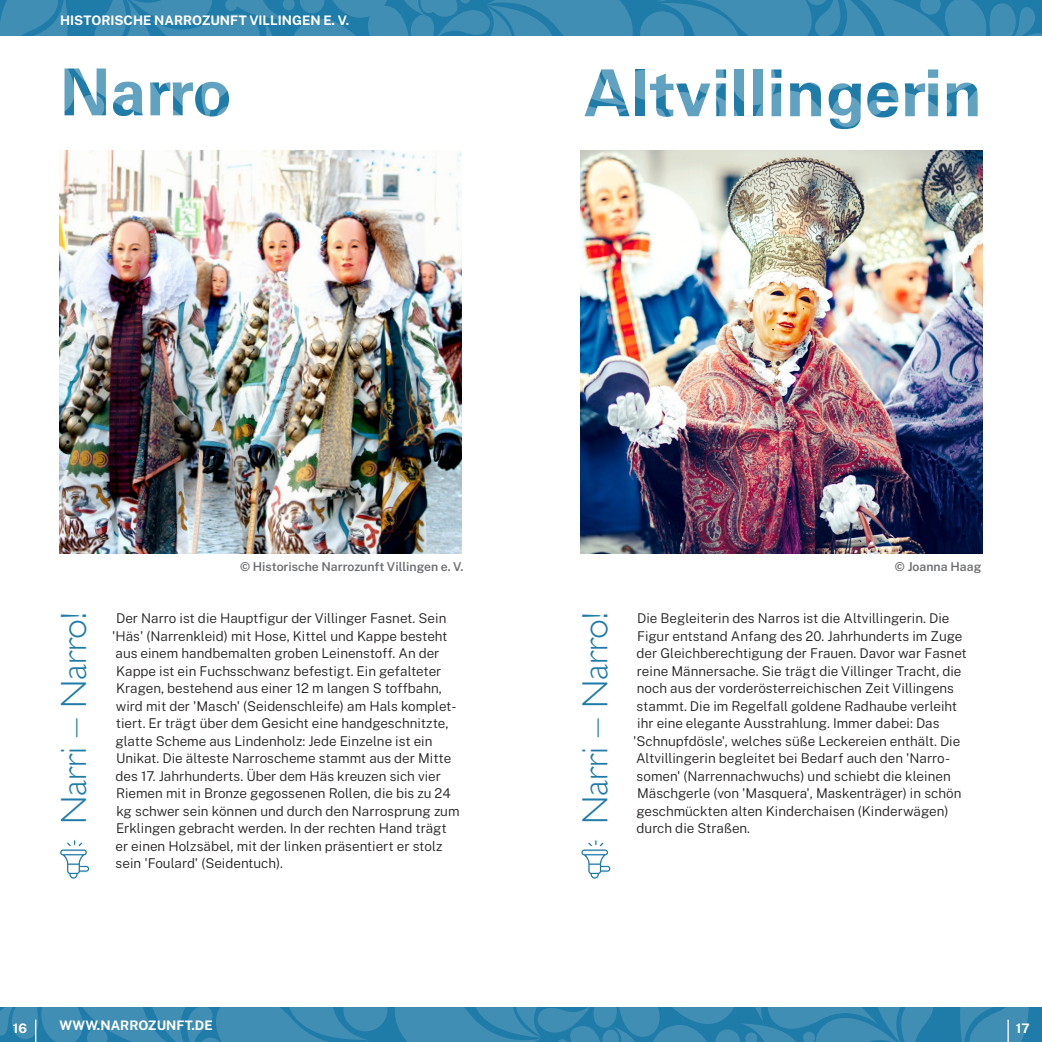
<style>
.page{position:relative;width:1042px;height:1042px;background:#fff}
.page>*{position:absolute;margin:0;border:0;box-sizing:border-box;transform-origin:0 0}
.t1{font:700 64.75px "Univers 65";letter-spacing:.005em;color:#1f7ba8}
.t2{font:300 36.75px "Gill Sans Std";color:#1f7ba8}
.Fließtext{font:300 13.47px/17.5px "Public Sans";color:#231f20}
.Überschrift_oben{font:700 13.12px "Public Sans";color:#fff}
.Bildunterschrift{font:600 12.25px "Public Sans";color:#6c6d70}
</style>
<div class="page">
<div style="left:0;top:1007px;width:1042px;height:35px;background:#1f7ba8"></div>
<div style="left:0;top:0;width:1042px;height:35px;background:#1f7ba8"></div>
<svg style="left:0;top:0;width:68px;height:36px"></svg>
<svg style="left:94px;top:0;width:948px;height:36px"></svg>
<img style="left:60px;top:151px;width:401px;height:402px">
<svg style="left:59px;top:839px;width:31px;height:41px"></svg>
<img style="left:580px;top:151px;width:402px;height:402px">
<svg style="left:581px;top:840px;width:30px;height:40px"></svg>
<svg style="left:960px;top:1007px;width:68px;height:35px"></svg>
<svg style="left:0;top:1007px;width:933px;height:35px"></svg>
<hr style="left:1007px;top:1019px;width:2px;height:23px;background:#fff">
<p class="Überschrift_oben" style="left:60px;top:11px;width:290px">HISTORISCHE NARROZUNFT VILLINGEN E. V.</p>
<p class="t1" style="left:60px;top:55px;width:174px">Narro</p>
<p class="t1" style="left:584px;top:55px;width:399px">Altvillingerin</p>
<p class="t2" style="left:53px;top:824px;width:213px;rotate:-90deg">Narri – Narro!</p>
<p class="Bildunterschrift" style="left:240px;top:557px;width:225px">© Historische Narrozunft Villingen e. V.</p>
<p class="Fließtext" style="left:116px;top:609px;width:332px">Der Narro ist die Hauptfigur der Villinger Fasnet. Sein</p>
<p class="Fließtext" style="left:112px;top:626px;width:337px">'Häs' (Narrenkleid) mit Hose, Kittel und Kappe besteht</p>
<p class="Fließtext" style="left:116px;top:644px;width:325px">aus einem handbemalten groben Leinenstoff. An der</p>
<p class="Fließtext" style="left:116px;top:661px;width:327px">Kappe ist ein Fuchsschwanz befestigt. Ein gefalteter</p>
<p class="Fließtext" style="left:116px;top:679px;width:327px">Kragen, bestehend aus einer 12 m langen S toffbahn,</p>
<p class="Fließtext" style="left:116px;top:696px;width:342px">wird mit der 'Masch' (Seidenschleife) am Hals komplet-</p>
<p class="Fließtext" style="left:116px;top:714px;width:334px">tiert. Er trägt über dem Gesicht eine handgeschnitzte,</p>
<p class="Fließtext" style="left:115px;top:731px;width:319px">glatte Scheme aus Lindenholz: Jede Einzelne ist ein</p>
<p class="Fließtext" style="left:116px;top:749px;width:337px">Unikat. Die älteste Narroscheme stammt aus der Mitte</p>
<p class="Fließtext" style="left:116px;top:766px;width:327px">des 17. Jahrhunderts. Über dem Häs kreuzen sich vier</p>
<p class="Fließtext" style="left:116px;top:784px;width:336px">Riemen mit in Bronze gegossenen Rollen, die bis zu 24</p>
<p class="Fließtext" style="left:116px;top:801px;width:345px">kg schwer sein können und durch den Narrosprung zum</p>
<p class="Fließtext" style="left:116px;top:819px;width:332px">Erklingen gebracht werden. In der rechten Hand trägt</p>
<p class="Fließtext" style="left:116px;top:836px;width:328px">er einen Holzsäbel, mit der linken präsentiert er stolz</p>
<p class="Fließtext" style="left:116px;top:854px;width:169px">sein 'Foulard' (Seidentuch).</p>
<p class="t2" style="left:574px;top:824px;width:213px;rotate:-90deg">Narri – Narro!</p>
<p class="Bildunterschrift" style="left:895px;top:557px;width:88px">© Joanna Haag</p>
<p class="Fließtext" style="left:637px;top:609px;width:314px">Die Begleiterin des Narros ist die Altvillingerin. Die</p>
<p class="Fließtext" style="left:633px;top:626px;width:335px">Figur entstand Anfang des 20. Jahrhunderts im Zuge der Gleichberechtigung der Frauen. Davor war Fasnet reine Männersache. Sie trägt die Villinger Tracht, die noch aus der vorderösterreichischen Zeit Villingens stammt. Die im Regelfall goldene Radhaube verleiht ihr eine elegante Ausstrahlung. Immer dabei: Das 'Schnupfdösle', welches süße Leckereien enthält. Die Altvillingerin begleitet bei Bedarf auch den 'Narro&shy;somen' (Narrennachwuchs) und schiebt die kleinen Mäschgerle (von 'Masquera', Maskenträger) in schön geschmückten alten Kinderchaisen (Kinderwägen) durch die Straßen.</p>
<p class="Überschrift_oben" style="left:60px;top:1015px;width:155px">WWW.NARROZUNFT.DE</p>
<p class="Überschrift_oben" style="left:13px;top:1019px;width:16px">16</p>
<p class="Überschrift_oben" style="left:1016px;top:1019px;width:15px">17</p>
</div>
